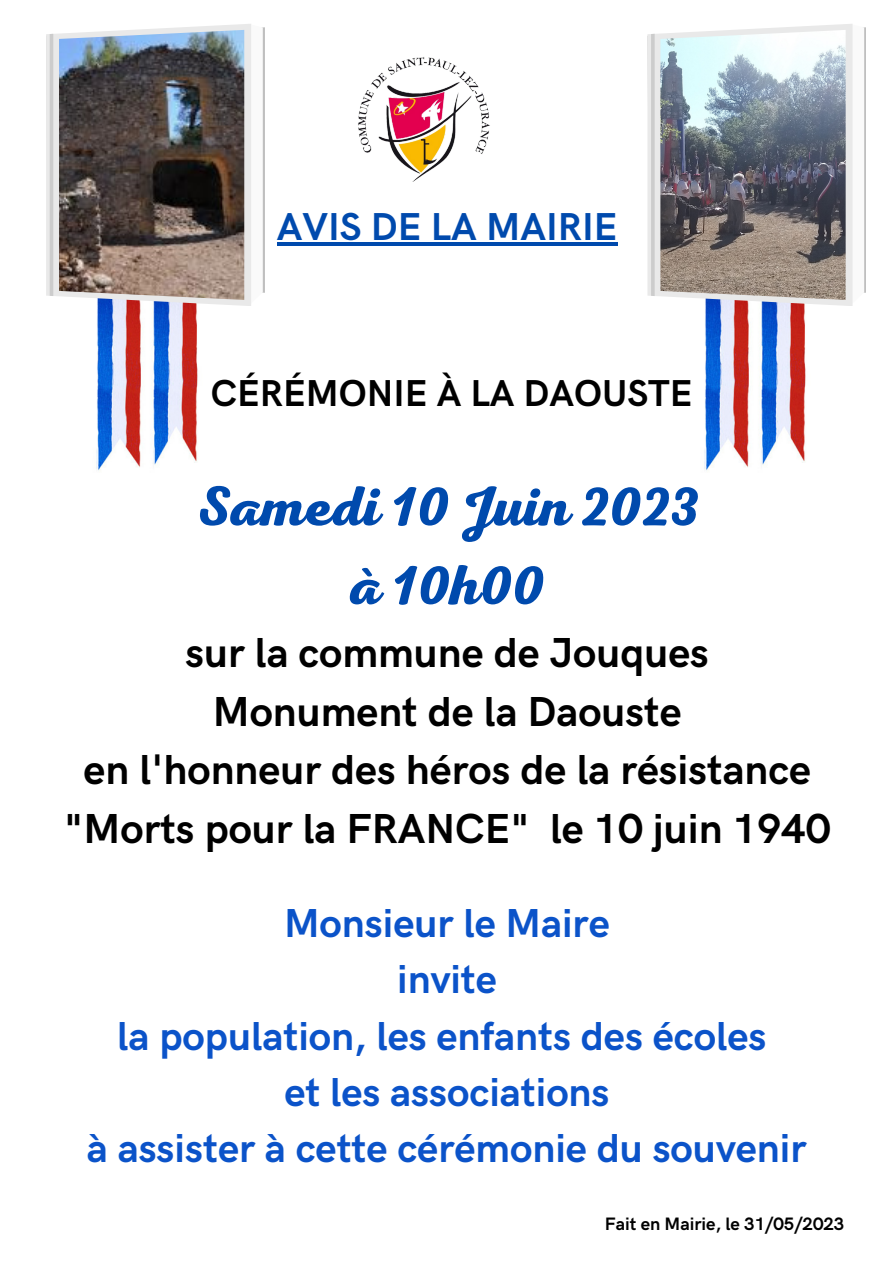
<style>
.page{position:relative;width:894px;height:1264px;background:#fff}
.page>*{position:absolute;margin:0;border:0;box-sizing:border-box;transform-origin:0 0}
.t1{font:56.55px "RTL Adam Script Bold";color:#004aad}
.t2{font:700 42px "HK Grotesk";color:#000}
.t3{font:700 40.5px "HK Grotesk";color:#0b53c9}
.t4{font:700 39px "HK Grotesk";color:#004aad}
.t5{font:700 37.5px "HK Grotesk";color:#000}
.t6{font:700 18px "HK Grotesk";color:#000}
</style>
<div class="page">
<img style="left:358px;top:57px;width:132px;height:124px">
<img style="left:96px;top:306px;width:102px;height:165px">
<svg style="left:262px;top:27px;width:1px;height:266px"></svg>
<svg style="left:46px;top:24px;width:205px;height:282px;fill:#e9e9e9"></svg>
<hr style="left:50px;top:34px;width:3px;height:262px;background:#ccc">
<img style="left:59px;top:30px;width:185px;height:270px">
<img style="left:704px;top:306px;width:102px;height:165px">
<svg style="left:852px;top:24px;width:1px;height:282px"></svg>
<svg style="left:647px;top:24px;width:205px;height:282px;fill:#e9e9e9"></svg>
<hr style="left:651px;top:34px;width:3px;height:262px;background:#ccc">
<img style="left:660px;top:30px;width:185px;height:270px">
<hr style="left:277px;top:242px;width:340px;height:3px;background:#004aad">
<p class="t4" style="left:277px;top:205px;width:342px">AVIS DE LA MAIRIE</p>
<p class="t5" style="left:211px;top:372px;width:483px">CÉRÉMONIE À LA DAOUSTE</p>
<p class="t1" style="left:195px;top:474px;width:504px">Samedi 10 Juin 2023</p>
<p class="t1" style="left:350px;top:553px;width:196px">à 10h00</p>
<p class="t2" style="left:185px;top:629px;width:525px">sur la commune de Jouques</p>
<p class="t2" style="left:213px;top:687px;width:470px">Monument de la Daouste</p>
<p class="t2" style="left:83px;top:746px;width:728px">en l'honneur des héros de la résistance</p>
<p class="t2" style="left:64px;top:805px;width:767px">"Morts pour la FRANCE" le 10 juin 1940</p>
<p class="t3" style="left:284px;top:900px;width:327px">Monsieur le Maire</p>
<p class="t3" style="left:397px;top:956px;width:101px">invite</p>
<p class="t3" style="left:117px;top:1013px;width:650px">la population, les enfants des écoles</p>
<p class="t3" style="left:284px;top:1069px;width:326px">et les associations</p>
<p class="t3" style="left:87px;top:1125px;width:720px">à assister à cette cérémonie du souvenir</p>
<p class="t6" style="left:604px;top:1213px;width:241px">Fait en Mairie, le 31/05/2023</p>
</div>
